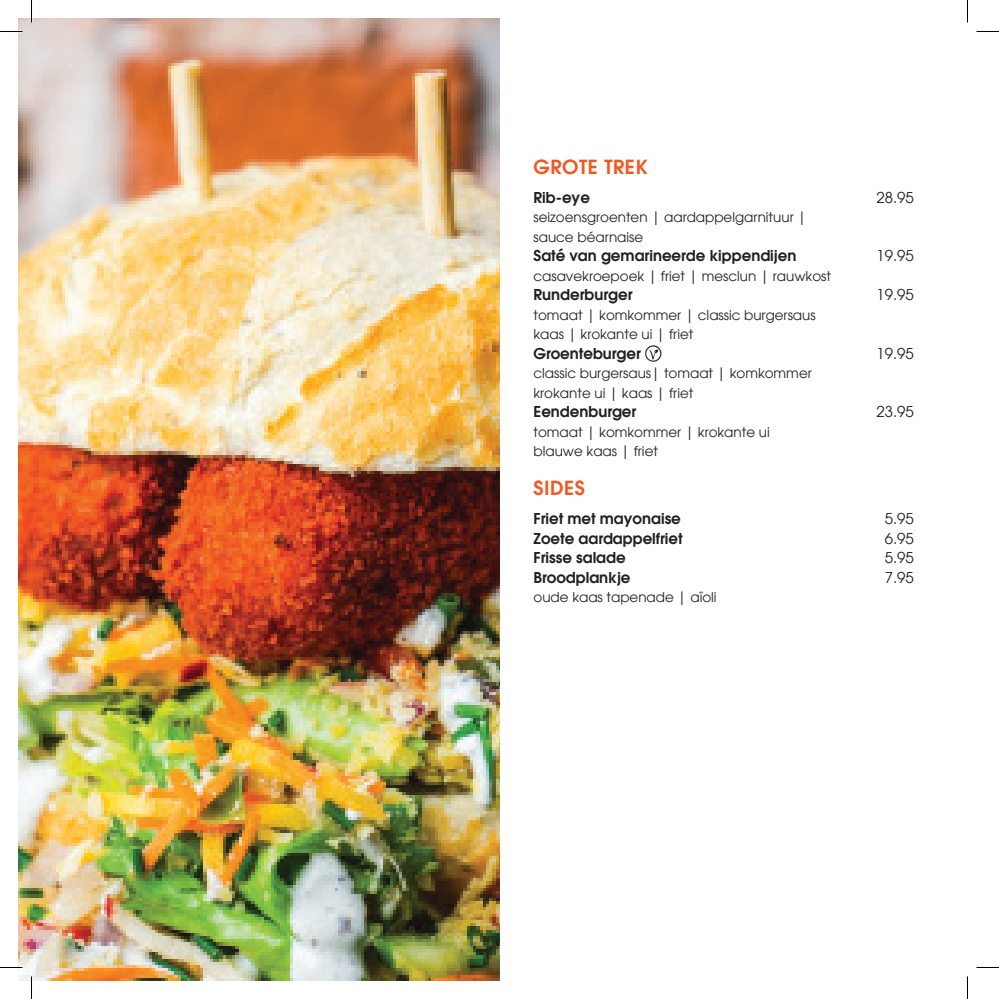
<style>
.page{position:relative;width:999px;height:999px;background:#fff}
.page>*{position:absolute;margin:0;border:0;box-sizing:border-box;transform-origin:0 0}
.t1{font:600 19.5px "Avant Garde LT";letter-spacing:.025em;color:#f15921}
.t2{font:600 15px "Avant Garde LT";color:#231f20}
.t3{font:15px "Avant Garde LT";color:#231f20}
.t4{font:13.5px/19.5px "Avant Garde LT";color:#231f20}
</style>
<div class="page">
<svg style="left:645px;top:345px;width:16px;height:17px"></svg>
<img style="left:19px;top:19px;width:480px;height:961px">
<hr style="left:0;top:966px;width:23px;height:2px;background:#fff">
<svg style="left:0;top:31px;width:23px;height:1px"></svg>
<svg style="left:976px;top:31px;width:22px;height:1px"></svg>
<svg style="left:0;top:967px;width:23px;height:1px"></svg>
<svg style="left:976px;top:967px;width:22px;height:1px"></svg>
<svg style="left:31px;top:0;width:1px;height:22px"></svg>
<svg style="left:31px;top:976px;width:1px;height:22px"></svg>
<svg style="left:967px;top:0;width:1px;height:22px"></svg>
<svg style="left:967px;top:976px;width:1px;height:22px"></svg>
<h1 class="t1" style="left:533px;top:157px;width:115px">GROTE TREK</h1>
<p class="t2" style="left:533px;top:190px;width:58px">Rib-eye</p>
<p class="t3" style="left:876px;top:191px;width:39px">28.95</p>
<p class="t4" style="left:533px;top:208px;width:274px">seizoensgroenten | aardappelgarnituur | sauce béarnaise</p>
<p class="t2" style="left:533px;top:248px;width:264px">Saté van gemarineerde kippendijen</p>
<p class="t3" style="left:876px;top:249px;width:39px">19.95</p>
<p class="t4" style="left:533px;top:267px;width:299px">casavekroepoek | friet | mesclun | rauwkost</p>
<p class="t2" style="left:533px;top:287px;width:100px">Runderburger</p>
<p class="t3" style="left:876px;top:288px;width:39px">19.95</p>
<p class="t4" style="left:533px;top:306px;width:283px">tomaat | komkommer | classic burgersaus kaas | krokante ui | friet</p>
<p class="t2" style="left:533px;top:346px;width:109px">Groenteburger</p>
<p class="t3" style="left:876px;top:347px;width:39px">19.95</p>
<p class="t4" style="left:533px;top:364px;width:280px">classic burgersaus| tomaat | komkommer krokante ui | kaas | friet</p>
<p class="t2" style="left:533px;top:404px;width:104px">Eendenburger</p>
<p class="t3" style="left:876px;top:405px;width:39px">23.95</p>
<p class="t4" style="left:533px;top:423px;width:238px">tomaat | komkommer | krokante ui blauwe kaas | friet</p>
<h1 class="t1" style="left:533px;top:478px;width:53px">SIDES</h1>
<p class="t2" style="left:533px;top:511px;width:149px">Friet met mayonaise</p>
<p class="t3" style="left:884px;top:512px;width:31px">5.95</p>
<p class="t2" style="left:533px;top:531px;width:150px">Zoete aardappelfriet</p>
<p class="t3" style="left:884px;top:532px;width:31px">6.95</p>
<p class="t2" style="left:533px;top:550px;width:94px">Frisse salade</p>
<p class="t3" style="left:884px;top:551px;width:31px">5.95</p>
<p class="t2" style="left:533px;top:570px;width:98px">Broodplankje</p>
<p class="t3" style="left:884px;top:571px;width:31px">7.95</p>
<p class="t4" style="left:533px;top:589px;width:184px">oude kaas tapenade | aïoli</p>
</div>
